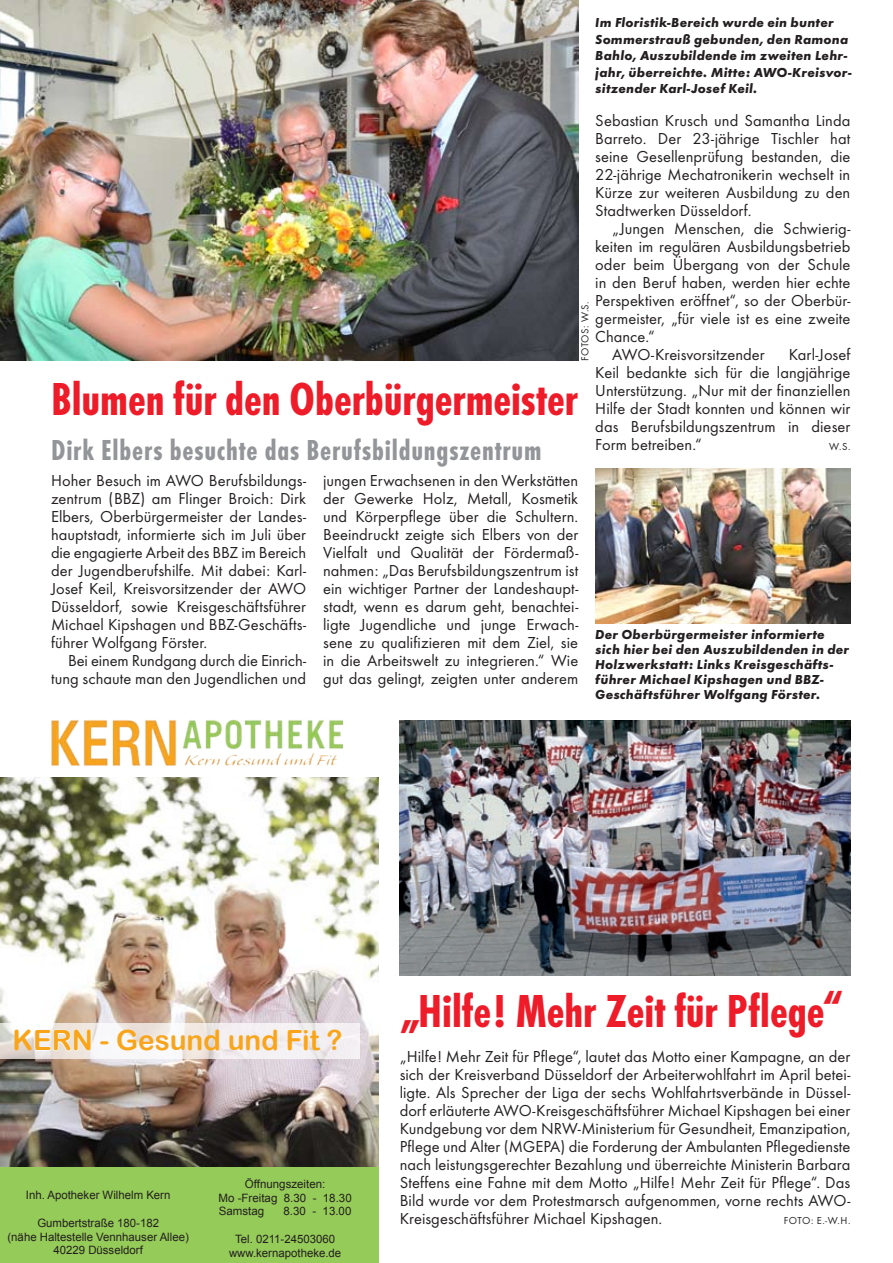
<style>
.page{position:relative;width:893px;height:1263px;background:#fff}
.page>*{position:absolute;margin:0;border:0;box-sizing:border-box;transform-origin:0 0}
.t1{font:700 condensed 48px "Futura T";letter-spacing:-.005em;color:#ee1c28}
.t2{font:700 condensed 30px "Futura T";letter-spacing:.025em;color:#939598}
.t3{font:27.9px "Arial Rounded MT Bold";color:#f9a51b}
.t4{font:16.5px/18px "Futura T";letter-spacing:.005em;color:#231f20;text-align:justify}
.t5{font:italic 700 13.5px/16.5px "Futura T";letter-spacing:.015em;color:#231f20}
.t6{font:11.55px/13.8px "Arial";color:#231f20;text-align:center}
.t7{font:10.5px "Futura T";color:#231f20}
</style>
<div class="page">
<div style="left:0;top:1167px;width:378px;height:96px;background:#95cb58"></div>
<img style="left:0;top:777px;width:378px;height:390px">
<img style="left:51px;top:719px;width:292px;height:47px">
<svg style="left:0;top:1023px;width:360px;height:35px;fill:#f3eff1"></svg>
<svg style="left:33px;top:1028px;width:59px;height:25px"></svg>
<img style="left:400px;top:720px;width:450px;height:255px">
<img style="left:595px;top:468px;width:255px;height:155px">
<img style="left:0;top:0;width:578px;height:360px">
<p class="t5" style="left:595px;top:14px;width:258px">Im Floristik-Bereich wurde ein bunter Sommerstrauß gebunden, den Ramona Bahlo, Auszubildende im zweiten Lehr&shy;jahr, überreichte. Mitte: AWO-Kreisvor&shy;sitzender Karl-Josef Keil.</p>
<p class="t4" style="left:595px;top:111px;width:257px">Sebastian Krusch und Samantha Linda Barreto. Der 23-jährige Tischler hat seine Gesellenprüfung bestanden, die 22-jährige Mechatronikerin wechselt in Kürze zur weiteren Ausbildung zu den Stadtwerken Düsseldorf.</p>
<p class="t4" style="left:612px;top:219px;width:240px">„Jungen Menschen, die Schwierig-</p>
<p class="t4" style="left:595px;top:237px;width:257px">keiten im regulären Ausbildungsbetrieb</p>
<p class="t4" style="left:595px;top:255px;width:257px">oder beim Übergang von der Schule</p>
<p class="t4" style="left:595px;top:273px;width:257px">in den Beruf haben, werden hier echte</p>
<p class="t4" style="left:595px;top:291px;width:257px">Perspektiven eröffnet“, so der Oberbür-</p>
<p class="t4" style="left:595px;top:309px;width:257px">germeister, „für viele ist es eine zweite</p>
<p class="t4" style="left:595px;top:327px;width:61px">Chance.“</p>
<p class="t4" style="left:612px;top:345px;width:154px">AWO-Kreisvorsitzender</p>
<p class="t7" style="left:579px;top:361px;width:61px;rotate:-90deg">Fotos: W.S.</p>
<p class="t4" style="left:595px;top:345px;width:257px;text-indent:194px">Karl-Josef Keil bedankte sich für die langjährige Unterstützung. „Nur mit der finanziellen Hilfe der Stadt konnten und können wir das Berufsbildungszentrum in dieser Form betreiben.“</p>
<h1 class="t1" style="left:51px;top:371px;width:529px">Blumen für den Oberbürgermeister</h1>
<h2 class="t2" style="left:51px;top:432px;width:492px">Dirk Elbers besuchte das Berufsbildungszentrum</h2>
<p class="t7" style="left:829px;top:440px;width:23px">W.S.</p>
<p class="t4" style="left:51px;top:471px;width:257px">Hoher Besuch im AWO Berufsbildungs&shy;zentrum (BBZ) am Flinger Broich: Dirk Elbers, Oberbürgermeister der Landes&shy;hauptstadt, informierte sich im Juli über die engagierte Arbeit des BBZ im Bereich der Jugendberufshilfe. Mit dabei: Karl-Josef Keil, Kreisvorsitzender der AWO Düsseldorf, sowie Kreisgeschäftsführer Michael Kipshagen und BBZ-Geschäfts&shy;führer Wolfgang Förster.</p>
<p class="t4" style="left:51px;top:651px;width:257px;text-align:right">Bei einem Rundgang durch die Einrich&shy;tung schaute man den Jugendlichen und</p>
<p class="t4" style="left:323px;top:471px;width:257px">jungen Erwachsenen in den Werkstätten der Gewerke Holz, Metall, Kosmetik und Körperpflege über die Schultern.<br>Beeindruckt zeigte sich Elbers von der Vielfalt und Qualität der Fördermaß&shy;nahmen: „Das Berufsbildungszentrum ist ein wichtiger Partner der Landeshaupt&shy;stadt, wenn es darum geht, benachtei&shy;ligte Jugendliche und junge Erwach&shy;sene zu qualifizieren mit dem Ziel, sie in die Arbeitswelt zu integrieren.“ Wie gut das gelingt, zeigten unter anderem</p>
<p class="t5" style="left:595px;top:627px;width:255px;line-height:15px">Der Oberbürgermeister informierte sich hier bei den Auszubildenden in der Holzwerkstatt: Links Kreisgeschäfts&shy;führer Michael Kipshagen und BBZ-Geschäftsführer Wolfgang Förster.</p>
<h3 class="t3" style="left:13px;top:1024px;width:331px">KERN - Gesund und Fit ?</h3>
<p class="t6" style="left:26px;top:1188px;width:146px">Inh. Apotheker Wilhelm Kern</p>
<p class="t6" style="left:8px;top:1216px;width:183px">Gumbertstraße 180-182<br>(nähe Haltestelle Vennhauser Allee)<br>40229 Düsseldorf</p>
<p class="t6" style="left:219px;top:1177px;width:135px;text-align:left;text-indent:26px">Öffnungszeiten:<br>Mo -Freitag 8.30 - 18.30<br>Samstag</p>
<p class="t6" style="left:284px;top:1204px;width:69px">8.30 - 13.00</p>
<p class="t6" style="left:229px;top:1232px;width:114px">Tel. 0211-24503060 www.kernapotheke.de</p>
<h1 class="t1" style="left:400px;top:983px;width:445px">„Hilfe! Mehr Zeit für Pflege“</h1>
<p class="t4" style="left:400px;top:1047px;width:452px">„Hilfe! Mehr Zeit für Pflege“, lautet das Motto einer Kampagne, an der sich der Kreisverband Düsseldorf der Arbeiterwohlfahrt im April betei&shy;ligte. Als Sprecher der Liga der sechs Wohlfahrtsverbände in Düssel&shy;dorf erläuterte AWO-Kreisgeschäftsführer Michael Kipshagen bei einer Kundgebung vor dem NRW-Ministerium für Gesundheit, Emanzipation, Pflege und Alter (MGEPA) die Forderung der Ambulanten Pflegedienste nach leistungsgerechter Bezahlung und überreichte Ministerin Barbara Steffens eine Fahne mit dem Motto „Hilfe! Mehr Zeit für Pflege“. Das Bild wurde vor dem Protestmarsch aufgenommen, vorne rechts AWO-Kreisgeschäftsführer Michael Kipshagen.</p>
<p class="t7" style="left:784px;top:1214px;width:13px">Foto</p>
<p class="t7" style="left:811px;top:1214px;width:41px">: E.-W.H.</p>
</div>
